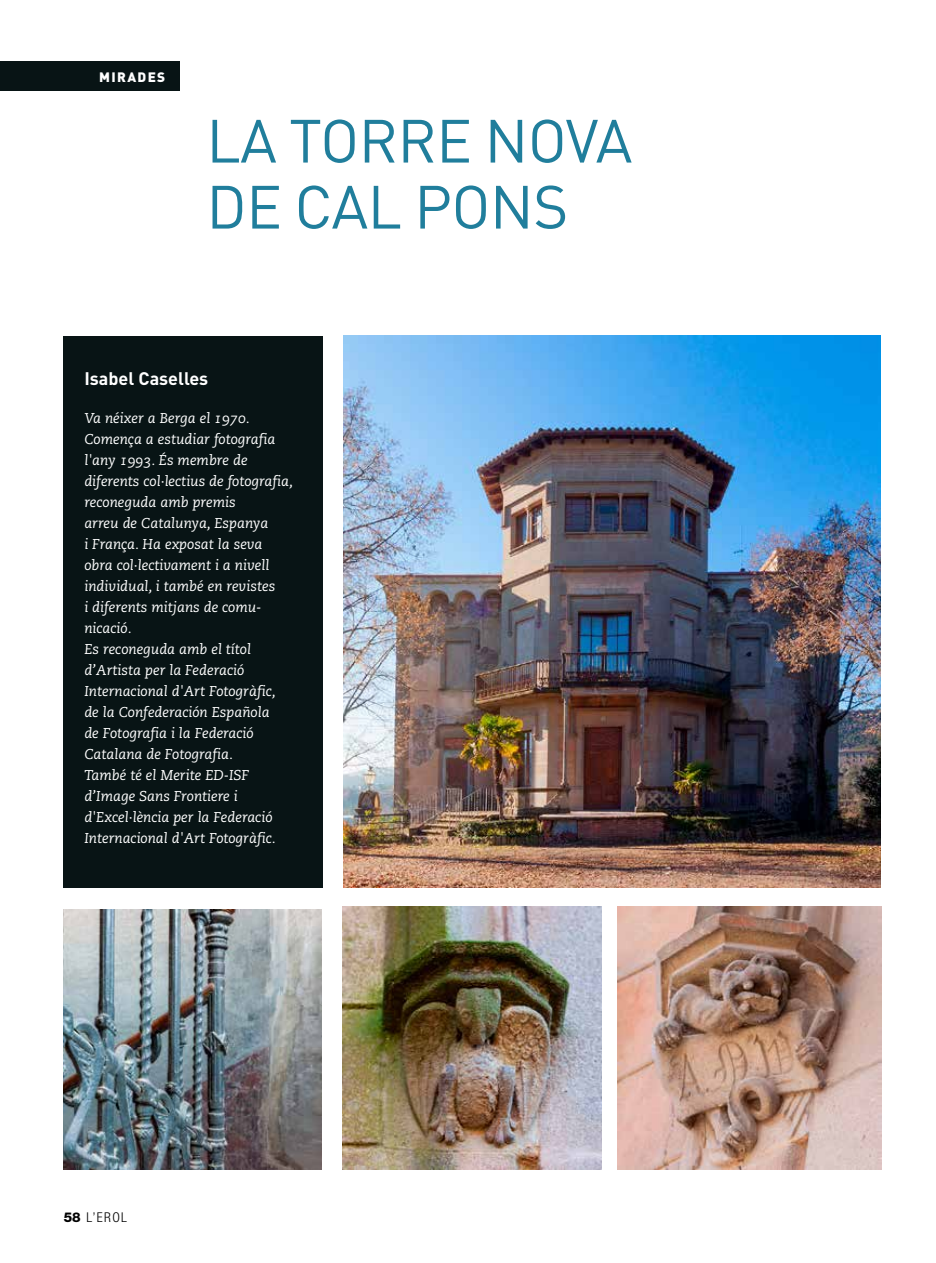
<style>
.page{position:relative;width:936px;height:1263px;background:#fff}
.page>*{position:absolute;margin:0;border:0;box-sizing:border-box;transform-origin:0 0}
.t1{font:60px/66px "DIN";letter-spacing:-.01em;color:#207e9c}
.t2{font:700 18px "DIN";color:#fff}
.t3{font:14.25px/21px "Caecilia Italic Os F";color:#fff}
.t4{font:300 condensed 13.5px "Helvetica Neue LT Std";color:#000}
.t5{font:900 13.5px "DIN";letter-spacing:.1em;color:#fff}
.s1{font-weight:800;font-stretch:normal}
</style>
<div class="page">
<div style="left:63px;top:336px;width:259px;height:552px;background:#081415"></div>
<div style="left:0;top:61px;width:179px;height:30px;background:#081415"></div>
<img style="left:343px;top:336px;width:537px;height:552px">
<img style="left:343px;top:906px;width:258px;height:263px">
<img style="left:618px;top:906px;width:263px;height:263px">
<img style="left:64px;top:909px;width:258px;height:260px">
<p class="t5" style="left:99px;top:68px;width:67px">MIRADES</p>
<h1 class="t1" style="left:206px;top:107px;width:427px">LA TORRE NOVA<br>DE CAL PONS</h1>
<p class="t2" style="left:84px;top:367px;width:125px">Isabel Caselles</p>
<p class="t3" style="left:84px;top:408px;width:210px">Va néixer a Berga el 1970.<br>Comença a estudiar fotografia l'any 1993. És membre de diferents col·lectius de fotografia, reconeguda amb premis<br>arreu de Catalunya, Espanya<br>i França. Ha exposat la seva obra col·lectivament i a nivell individual, i també en revistes<br>i diferents mitjans de comu&shy;nicació.<br>Es reconeguda amb el títol d’Artista per la Federació<br>Internacional d'Art Fotogràfic, de la Confederación Española<br>de Fotografia i la Federació<br>Catalana de Fotografia.<br>També té el Merite ED-ISF d’Image Sans Frontiere i d'Excel·lència per la Federació<br>Internacional d'Art Fotogràfic.</p>
<p class="t4" style="left:64px;top:1209px;width:65px"><span class="s1">58</span> L’EROL</p>
</div>
